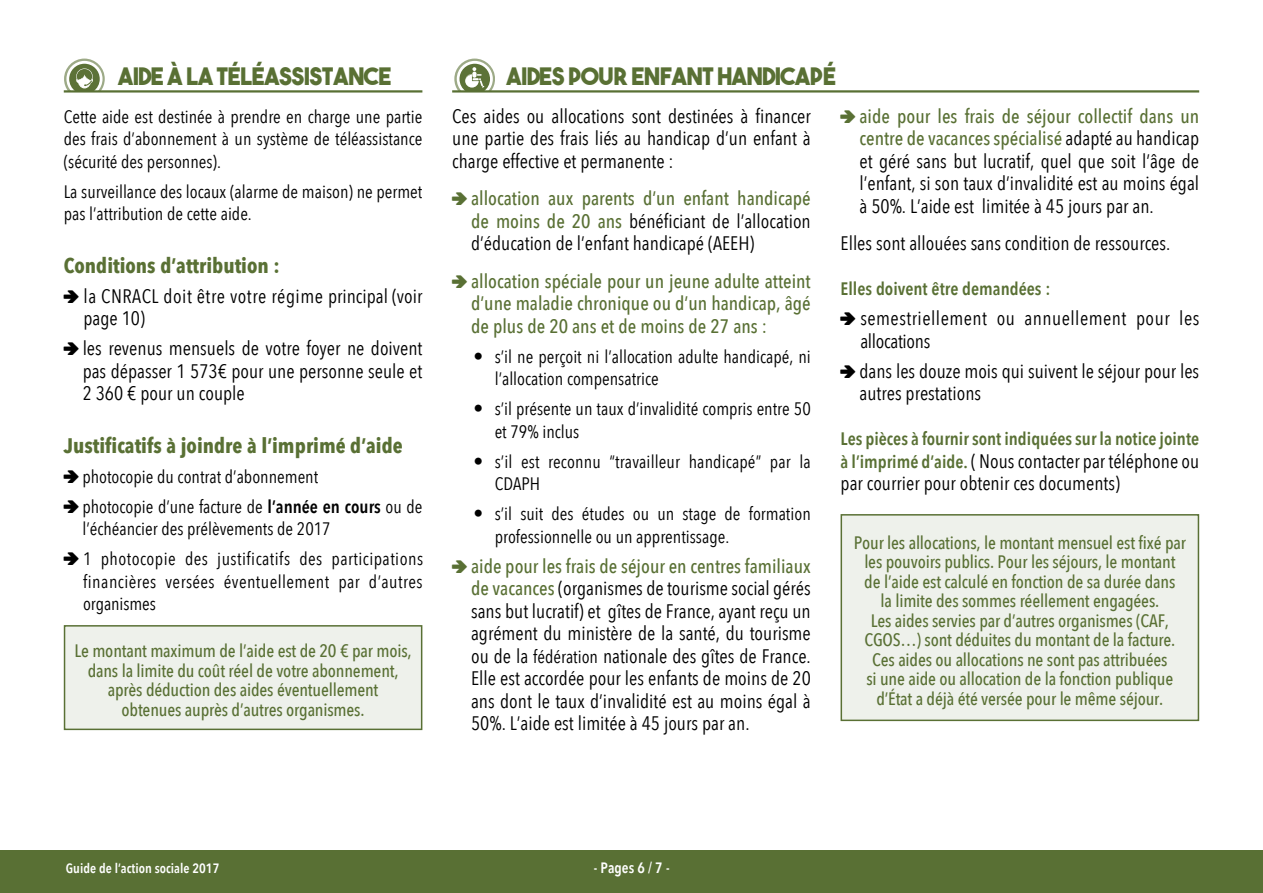
<style>
.page{position:relative;width:1263px;height:893px;background:#fff}
.page>*{position:absolute;margin:0;border:0;box-sizing:border-box;transform-origin:0 0}
.t1{font:24px "The Bold Font";letter-spacing:-.025em;color:#597034}
.t2{font:700 21px "Avenir Next Condensed";color:#597034}
.t3{font:19.5px/22.5px "Avenir Next Condensed";color:#000;text-align:justify}
.t4{font:500 19.5px/22.5px "Avenir Next Condensed";color:#597034;text-align:justify}
.t5{font:19.5px/22.5px "Avenir Next Condensed";letter-spacing:.025em;color:#000}
.t6{font:18px/22.5px "Avenir Next Condensed";color:#000}
.encarts_v{font:500 18px/19.5px "Avenir Next Condensed";letter-spacing:-.01em;color:#597034;text-align:center}
.t7{font:600 18px "Avenir Next Condensed";color:#597034}
.t8{font:600 15px "Avenir Next Condensed";color:#fff}
.t9{font:600 13.5px "Avenir Next Condensed";color:#fff}
.s1{font-family:"Arrowstfb";font-size:15px}
.s2{font-weight:600}
.s3{font-family:"Arrowstfb";font-size:15px;color:#597034}
.s4{font-weight:500;color:#597034}
.s5{font-family:"Arrowstfb";font-weight:400;font-size:15px}
.s6{font-size:19.5px}
.s7{font-size:18px}
.s8{font-weight:600;font-size:18px;color:#597034}
</style>
<div class="page">
<div style="left:0;top:850px;width:1263px;height:43px;background:#597034"></div>
<svg style="left:64px;top:59px;width:41px;height:31px"></svg>
<hr style="left:64px;top:90px;width:358px;height:3px;background:#597034">
<svg style="left:455px;top:59px;width:40px;height:31px"></svg>
<hr style="left:452px;top:90px;width:747px;height:3px;background:#597034">
<div style="left:65px;top:626px;width:357px;height:103px;background:#eef1eb"></div>
<div style="left:64px;top:625px;width:358px;height:105px;border:2px solid #597034"></div>
<div style="left:841px;top:515px;width:357px;height:205px;background:#eef1eb"></div>
<div style="left:840px;top:514px;width:359px;height:207px;border:2px solid #597034"></div>
<p class="t1" style="left:118px;top:61px;width:275px">AIDE À LA TÉLÉASSISTANCE</p>
<p class="t6" style="left:64px;top:104px;width:360px;text-align:justify">Cette aide est destinée à prendre en charge une partie des frais d’abonnement à un système de téléassistance (sécurité des personnes).</p>
<p class="t6" style="left:64px;top:179px;width:360px">La surveillance des locaux (alarme de maison) ne permet pas l’attribution de cette aide.</p>
<p class="t2" style="left:64px;top:252px;width:217px">Conditions d’attribution :</p>
<p class="t5" style="left:84px;top:284px;width:340px;text-indent:-20px"><span class="s1">f</span> la CNRACL doit être votre régime principal (voir page 10)</p>
<p class="t3" style="left:83px;top:336px;width:341px;text-indent:-19px"><span class="s1">f</span> les revenus mensuels de votre foyer ne doivent pas dépasser 1 573€ pour une personne seule et 2 360 € pour un couple</p>
<p class="t2" style="left:64px;top:432px;width:340px">Justificatifs à joindre à l’imprimé d’aide</p>
<p class="t6" style="left:64px;top:464px;width:256px"><span class="s1">f</span> photocopie du contrat d’abonnement</p>
<p class="t6" style="left:82px;top:494px;width:342px;text-indent:-19px"><span class="s1">f</span> photocopie d’une facture de <span class="s2">l’année en cours</span> ou de l’échéancier des prélèvements de 2017</p>
<p class="t6" style="left:83px;top:547px;width:342px;text-align:justify;text-indent:-19px"><span class="s1">f</span> 1 photocopie des justificatifs des participations financières versées éventuellement par d’autres organismes</p>
<p class="encarts_v" style="left:75px;top:641px;width:339px">Le montant maximum de l’aide est de 20 € par mois, dans la limite du coût réel de votre abonnement, après déduction des aides éventuellement<br>obtenues auprès d’autres organismes.</p>
<p class="t1" style="left:506px;top:61px;width:331px">AIDES POUR ENFANT HANDICAPÉ</p>
<p class="t3" style="left:452px;top:104px;width:360px">Ces aides ou allocations sont destinées à financer une partie des frais liés au handicap d’un enfant à charge effective et permanente :</p>
<p class="t3" style="left:471px;top:186px;width:341px;text-indent:-19px"><span class="s3">f</span> <span class="s4">allocation aux parents d’un enfant handicapé de moins de 20 ans</span> bénéficiant de l’allocation d’éducation de l’enfant handicapé (AEEH)</p>
<p class="t4" style="left:471px;top:269px;width:341px;text-indent:-19px"><span class="s5">f</span> allocation spéciale pour un jeune adulte atteint d’une maladie chronique ou d’un handicap, âgé de plus de 20 ans et de moins de 27 ans :</p>
<p class="t6" style="left:495px;top:344px;width:318px;text-indent:-21px"><span class="s6">•</span> s’il ne perçoit ni l’allocation adulte handicapé, ni l’allocation compensatrice</p>
<p class="t6" style="left:495px;top:397px;width:318px;text-indent:-21px"><span class="s6">•</span> s’il présente un taux d’invalidité compris entre 50 et 79% inclus</p>
<p class="t6" style="left:495px;top:449px;width:317px;text-indent:-21px"><span class="s6">•</span> s’il est reconnu “travailleur handicapé” par la<br>CDAPH</p>
<p class="t6" style="left:495px;top:502px;width:318px;text-indent:-21px"><span class="s6">•</span> s’il suit des études ou un stage de formation professionnelle ou un apprentissage.</p>
<p class="t3" style="left:471px;top:554px;width:341px;text-indent:-19px"><span class="s3">f</span> <span class="s4">aide pour les frais de séjour en centres familiaux de vacances</span> (organismes de tourisme social gérés sans but lucratif) et gîtes de France, ayant reçu un agrément du ministère de la santé, du tourisme ou de la <span class="s7">fédération</span> nationale des gîtes de France.<br>Elle est accordée pour les enfants de moins de 20 ans dont le taux d’invalidité est au moins égal à 50%. L’aide est limitée à 45 jours par an.</p>
<p class="t3" style="left:859px;top:104px;width:341px;text-indent:-19px"><span class="s3">f</span> <span class="s4">aide pour les frais de séjour collectif dans un centre de vacances spécialisé</span> adapté au handicap et géré sans but lucratif, quel que soit l’âge de l’enfant, si son taux d’invalidité est au moins égal à 50%. L’aide est limitée à 45 jours par an.</p>
<p class="t3" style="left:840px;top:231px;width:331px">Elles sont allouées sans condition de ressources.</p>
<p class="t7" style="left:840px;top:273px;width:211px">Elles doivent être demandées :</p>
<p class="t5" style="left:860px;top:306px;width:340px;text-indent:-20px"><span class="s1">f</span> semestriellement ou annuellement pour les allocations</p>
<p class="t3" style="left:859px;top:359px;width:341px;text-indent:-19px"><span class="s1">f</span> dans les douze mois qui suivent le séjour pour les autres prestations</p>
<p class="t7" style="left:840px;top:423px;width:360px">Les pièces à fournir sont indiquées sur la notice jointe</p>
<p class="t3" style="left:840px;top:449px;width:360px"><span class="s8">à l’imprimé d’aide.</span> ( Nous contacter par téléphone ou par courrier pour obtenir ces documents)</p>
<p class="encarts_v" style="left:854px;top:532px;width:334px">Pour les allocations, le montant mensuel est fixé par les pouvoirs publics. Pour les séjours, le montant<br>de l’aide est calculé en fonction de sa durée dans<br>la limite des sommes réellement engagées.<br>Les aides servies par d’autres organismes (CAF, CGOS…) sont déduites du montant de la facture.</p>
<p class="encarts_v" style="left:866px;top:649px;width:308px">Ces aides ou allocations ne sont pas attribuées si une aide ou allocation de la fonction publique d’État a déjà été versée pour le même séjour.</p>
<p class="t9" style="left:66px;top:856px;width:155px">Guide de l’action sociale 2017</p>
<p class="t8" style="left:594px;top:854px;width:77px">- Pages 6 / 7 -</p>
</div>
